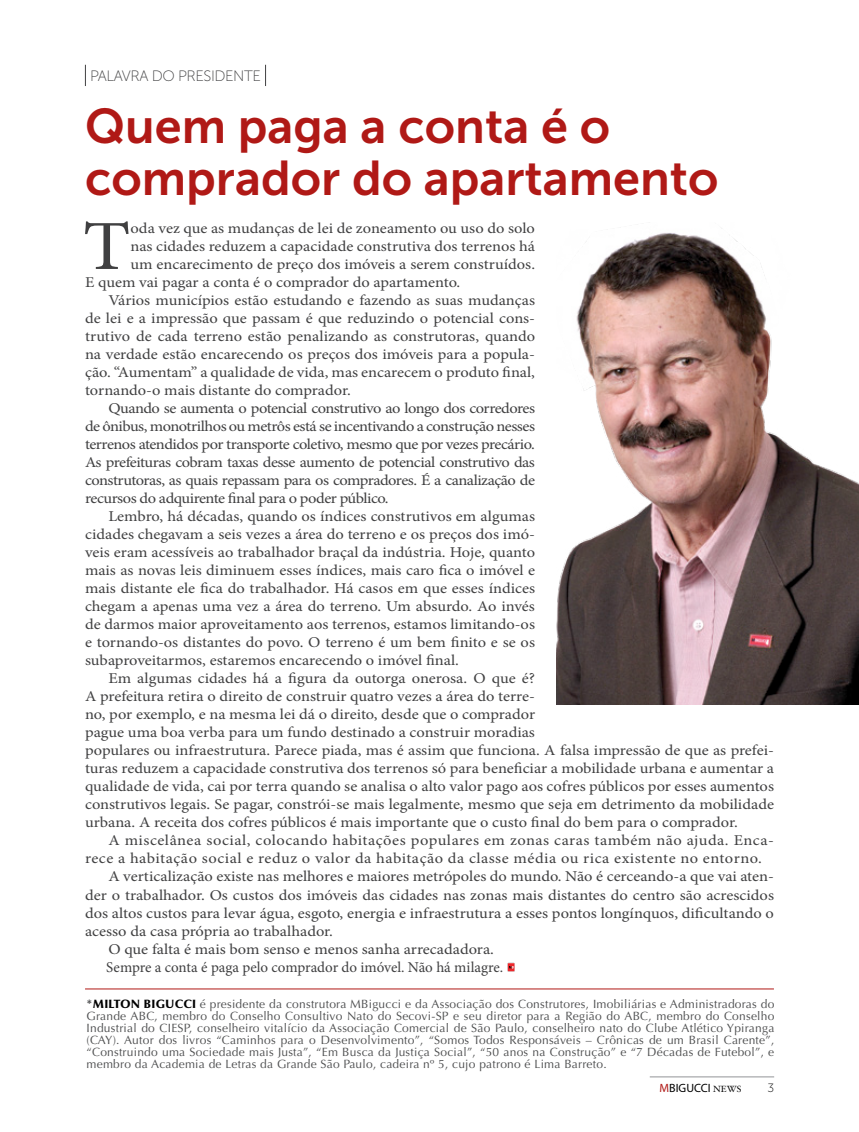
<style>
.page{position:relative;width:859px;height:1132px;background:#fff}
.page>*{position:absolute;margin:0;border:0;box-sizing:border-box;transform-origin:0 0}
.t1{font:70.35px "Minion Pro";color:#404041;scale:1.1 1}
.t2{font:48.6px/52.5px "Museo Sans 700";color:#b01916}
.t3{font:15px "Minion Pro";color:#404041;scale:1.1 1}
.t4{font:15px "Minion Pro";letter-spacing:-.03em;color:#404041;scale:1.1 1}
.t5{font:15px "Minion Pro";letter-spacing:.03em;color:#404041;scale:1.1 1}
.t6{font:15px "Minion Pro";letter-spacing:-.035em;color:#404041;scale:1.1 1}
.t7{font:15px "Minion Pro";color:#404041}
.t8{font:15px "Museo Sans 100";letter-spacing:-.03em;color:#404041}
.t9{font:12px/12px "Optima";letter-spacing:.02em;color:#4c4d4e;text-align:justify}
.t10{font:12px "Myriad Pro";color:#000}
.t11{font:12px "Museo Sans 100";color:#000}
.s1{font-weight:900}
.s2{font-weight:900;color:#000}
.s3{color:#b01916}
.s4{font-family:"Hoefler Text";font-size:9px}
</style>
<div class="page">
<hr style="left:650px;top:1076px;width:124px;height:1px;background:#939598">
<hr style="left:85px;top:988px;width:689px;height:1px;background:#b01916">
<svg style="left:85px;top:65px;width:1px;height:21px"></svg>
<svg style="left:265px;top:65px;width:1px;height:21px"></svg>
<svg style="left:507px;top:962px;width:8px;height:9px"></svg>
<img style="left:556px;top:233px;width:303px;height:471px">
<p class="t8" style="left:90px;top:68px;width:172px">PALAVRA DO PRESIDENTE</p>
<h2 class="t2" style="left:85px;top:100px;width:635px">Quem paga a conta é o comprador do apartamento</h2>
<h1 class="t1" style="left:83px;top:199px;width:45px">T</h1>
<p class="t3" style="left:130px;top:218px;width:369px">oda vez que as mudanças de lei de zoneamento ou uso do solo</p>
<p class="t3" style="left:130px;top:236px;width:369px">nas cidades reduzem a capacidade construtiva dos terrenos há</p>
<p class="t3" style="left:130px;top:254px;width:369px">um encarecimento de preço dos imóveis a serem construídos.</p>
<p class="t3" style="left:85px;top:272px;width:343px">E quem vai pagar a conta é o comprador do apartamento.</p>
<p class="t3" style="left:108px;top:290px;width:389px">Vários municípios estão estudando e fazendo as suas mudanças</p>
<p class="t3" style="left:85px;top:308px;width:411px">de lei e a impressão que passam é que reduzindo o potencial cons-</p>
<p class="t3" style="left:85px;top:326px;width:411px">trutivo de cada terreno estão penalizando as construtoras, quando</p>
<p class="t3" style="left:85px;top:344px;width:411px">na verdade estão encarecendo os preços dos imóveis para a popula-</p>
<p class="t3" style="left:85px;top:362px;width:411px">ção. “Aumentam” a qualidade de vida, mas encarecem o produto final,</p>
<p class="t3" style="left:85px;top:380px;width:243px">tornando-o mais distante do comprador.</p>
<p class="t4" style="left:108px;top:398px;width:389px">Quando se aumenta o potencial construtivo ao longo dos corredores</p>
<p class="t4" style="left:85px;top:416px;width:411px">de ônibus, monotrilhos ou metrôs está se incentivando a construção nesses</p>
<p class="t4" style="left:85px;top:434px;width:410px">terrenos atendidos por transporte coletivo, mesmo que por vezes precário.</p>
<p class="t6" style="left:85px;top:452px;width:411px">As prefeituras cobram taxas desse aumento de potencial construtivo das</p>
<p class="t4" style="left:85px;top:470px;width:411px">construtoras, as quais repassam para os compradores. É a canalização de</p>
<p class="t4" style="left:85px;top:488px;width:278px">recursos do adquirente final para o poder público.</p>
<p class="t3" style="left:108px;top:506px;width:389px">Lembro, há décadas, quando os índices construtivos em algumas</p>
<p class="t3" style="left:85px;top:524px;width:411px">cidades chegavam a seis vezes a área do terreno e os preços dos imó-</p>
<p class="t3" style="left:85px;top:542px;width:411px">veis eram acessíveis ao trabalhador braçal da indústria. Hoje, quanto</p>
<p class="t3" style="left:85px;top:560px;width:410px">mais as novas leis diminuem esses índices, mais caro fica o imóvel e</p>
<p class="t3" style="left:85px;top:578px;width:411px">mais distante ele fica do trabalhador. Há casos em que esses índices</p>
<p class="t3" style="left:85px;top:596px;width:411px">chegam a apenas uma vez a área do terreno. Um absurdo. Ao invés</p>
<p class="t3" style="left:85px;top:614px;width:411px">de darmos maior aproveitamento aos terrenos, estamos limitando-os</p>
<p class="t3" style="left:85px;top:632px;width:411px">e tornando-os distantes do povo. O terreno é um bem finito e se os</p>
<p class="t3" style="left:85px;top:650px;width:341px">subaproveitarmos, estaremos encarecendo o imóvel final.</p>
<p class="t3" style="left:108px;top:668px;width:389px">Em algumas cidades há a figura da outorga onerosa. O que é?</p>
<p class="t3" style="left:85px;top:686px;width:411px">A prefeitura retira o direito de construir quatro vezes a área do terre-</p>
<p class="t3" style="left:85px;top:704px;width:411px">no, por exemplo, e na mesma lei dá o direito, desde que o comprador</p>
<p class="t3" style="left:85px;top:722px;width:411px">pague uma boa verba para um fundo destinado a construir moradias</p>
<p class="t3" style="left:85px;top:740px;width:628px">populares ou infraestrutura. Parece piada, mas é assim que funciona. A falsa impressão de que as prefei-</p>
<p class="t3" style="left:85px;top:758px;width:628px">turas reduzem a capacidade construtiva dos terrenos só para beneficiar a mobilidade urbana e aumentar a</p>
<p class="t3" style="left:85px;top:776px;width:628px">qualidade de vida, cai por terra quando se analisa o alto valor pago aos cofres públicos por esses aumentos</p>
<p class="t3" style="left:85px;top:794px;width:628px">construtivos legais. Se pagar, constrói-se mais legalmente, mesmo que seja em detrimento da mobilidade</p>
<p class="t3" style="left:85px;top:812px;width:595px">urbana. A receita dos cofres públicos é mais importante que o custo final do bem para o comprador.</p>
<p class="t5" style="left:108px;top:830px;width:607px">A miscelânea social, colocando habitações populares em zonas caras também não ajuda. Enca-</p>
<p class="t5" style="left:85px;top:848px;width:617px">rece a habitação social e reduz o valor da habitação da classe média ou rica existente no entorno.</p>
<p class="t3" style="left:108px;top:866px;width:607px">A verticalização existe nas melhores e maiores metrópoles do mundo. Não é cerceando-a que vai aten-</p>
<p class="t3" style="left:85px;top:884px;width:628px">der o trabalhador. Os custos dos imóveis das cidades nas zonas mais distantes do centro são acrescidos</p>
<p class="t3" style="left:85px;top:902px;width:628px">dos altos custos para levar água, esgoto, energia e infraestrutura a esses pontos longínquos, dificultando o</p>
<p class="t3" style="left:85px;top:920px;width:227px">acesso da casa própria ao trabalhador.</p>
<p class="t3" style="left:108px;top:938px;width:352px">O que falta é mais bom senso e menos sanha arrecadadora.</p>
<p class="t7" style="left:106px;top:956px;width:398px">Sempre a conta é paga pelo comprador do imóvel. Não há milagre.</p>
<p class="t9" style="left:87px;top:997px;width:689px"><span class="s1">*</span><span class="s2">MILTON BIGUCCI</span> é presidente da construtora MBigucci e da Associação dos Construtores, Imobiliárias e Administradoras do Grande ABC, membro do Conselho Consultivo Nato do Secovi-SP e seu diretor para a Região do ABC, membro do Conselho Industrial do CIESP, conselheiro vitalício da Associação Comercial de São Paulo, conselheiro nato do Clube Atlético Ypiranga (CAY). Autor dos livros “Caminhos para o Desenvolvimento”, “Somos Todos Responsáveis – Crônicas de um Brasil Carente”, “Construindo uma Sociedade mais Justa”, “Em Busca da Justiça Social”, “50 anos na Construção” e “7 Décadas de Futebol”, e membro da Academia de Letras da Grande São Paulo, cadeira nº 5, cujo patrono é Lima Barreto.</p>
<p class="t10" style="left:660px;top:1080px;width:83px"><span class="s3">M</span>BIGUCCI <span class="s4">NEWS</span></p>
<p class="t11" style="left:767px;top:1081px;width:8px">3</p>
</div>
